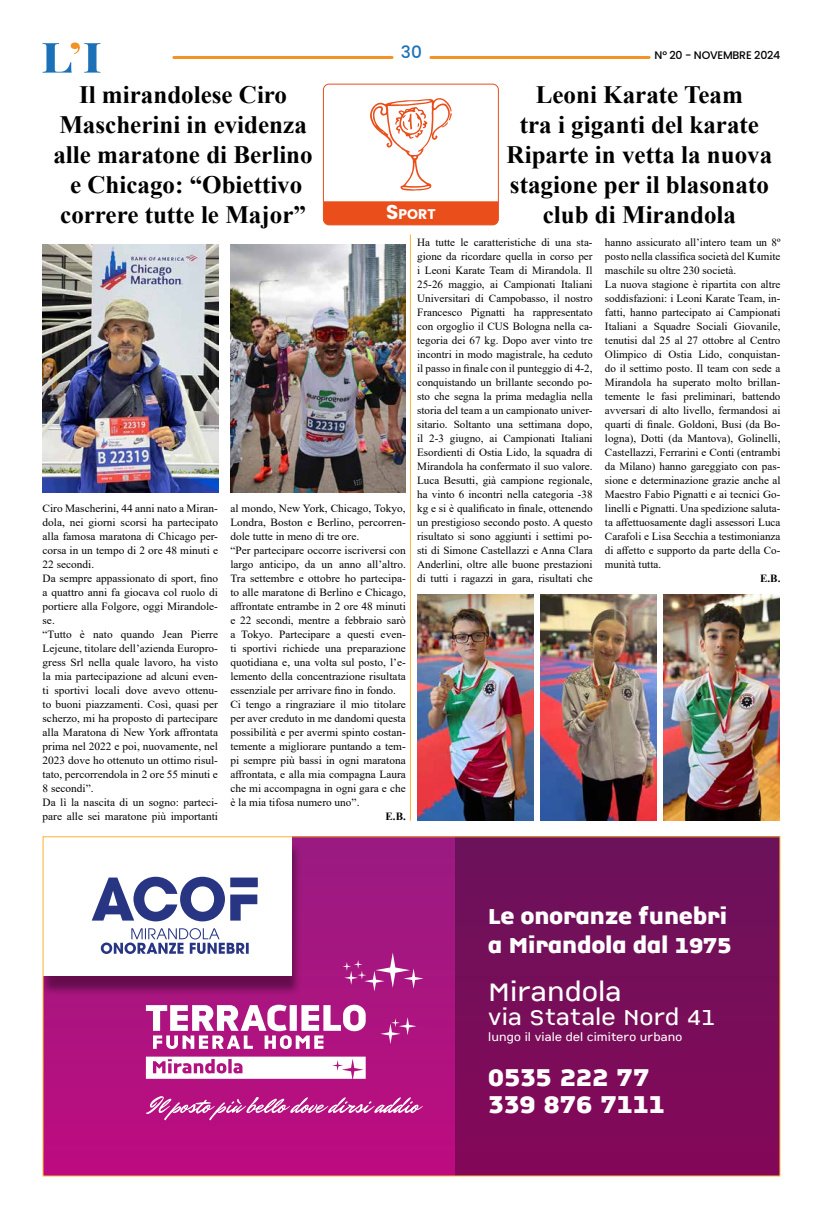
<style>
.page{position:relative;width:823px;height:1219px;background:#fff}
.page>*{position:absolute;margin:0;border:0;box-sizing:border-box;transform-origin:0 0}
.t1{font:27.9px "CP Company";letter-spacing:.01em;color:#fff}
.t2{font:900 26.9px/26.9px "CP Company";letter-spacing:.01em;color:#fff}
.t3{font:700 25px/30px "Times New Roman";color:#000;text-align:center}
.t4{font:900 23.9px/28.7px "CP Company";color:#fff}
.t5{font:23.9px "CP Company";letter-spacing:.01em;color:#fff}
.t6{font:500 17px "Poppins";color:#1c70b8}
.t7{font:700 14px "Poppins";color:#fff}
.t8{font:12px "CP Company";letter-spacing:.015em;color:#fff}
.t9{font:11px/14px "Times New Roman";color:#000}
.t10{font:500 11px "Poppins";letter-spacing:-.02em;color:#000}
.t11{font:700 11px "Times New Roman";color:#000}
.s1{font-size:20px}
</style>
<div class="page">
<svg style="left:43px;top:43px;width:57px;height:30px"></svg>
<hr style="left:430px;top:56px;width:218px;height:3px;background:#f39325">
<hr style="left:174px;top:56px;width:218px;height:3px;background:#f39325">
<div style="left:323px;top:84px;width:175px;height:141px;border:1px solid #e94e1b;border-radius:6px"></div>
<svg style="left:323px;top:201px;width:175px;height:24px;background:#e9501e"></svg>
<svg style="left:370px;top:98px;width:81px;height:93px"></svg>
<hr style="left:409px;top:234px;width:1px;height:587px;background:#f9b234">
<div style="left:43px;top:837px;width:736px;height:339px;background:linear-gradient(to bottom,#991c81,#be0c80)"></div>
<div style="left:455px;top:837px;width:324px;height:339px;background:#780e59"></div>
<svg style="left:146px;top:1005px;width:219px;height:44px"></svg>
<svg style="left:342px;top:952px;width:81px;height:39px;background:#b1308e"></svg>
<svg style="left:380px;top:1017px;width:36px;height:27px"></svg>
<svg style="left:146px;top:1057px;width:219px;height:22px"></svg>
<svg style="left:146px;top:1096px;width:276px;height:24px;background:#c5409a"></svg>
<div style="left:43px;top:842px;width:259px;height:154px;background:#000;opacity:.4"></div>
<div style="left:43px;top:837px;width:248px;height:139px;background:#fff"></div>
<svg style="left:92px;top:877px;width:166px;height:44px"></svg>
<svg style="left:101px;top:928px;width:147px;height:26px"></svg>
<img style="left:43px;top:244px;width:175px;height:248px">
<img style="left:417px;top:594px;width:116px;height:227px">
<img style="left:540px;top:594px;width:116px;height:227px">
<img style="left:663px;top:594px;width:116px;height:227px">
<img style="left:230px;top:244px;width:175px;height:248px">
<h3 class="t6" style="left:401px;top:43px;width:22px">30</h3>
<p class="t10" style="left:654px;top:49px;width:127px">N° 20 - NOVEMBRE 2024</p>
<h3 class="t3" style="left:53px;top:79px;width:261px">Il mirandolese Ciro<br>Mascherini in evidenza alle maratone di Berlino e Chicago: “Obiettivo correre tutte le Major”</h3>
<h3 class="t3" style="left:506px;top:79px;width:267px">Leoni Karate Team<br>tra i giganti del karate<br>Riparte in vetta la nuova stagione per il blasonato club di Mirandola</h3>
<p class="t7" style="left:386px;top:206px;width:51px"><span class="s1">S</span>PORT</p>
<p class="t9" style="left:43px;top:501px;width:177px">Ciro Mascherini, 44 anni nato a Miran&shy;dola, nei giorni scorsi ha partecipato alla famosa maratona di Chicago per&shy;corsa in un tempo di 2 ore 48 minuti e 22 secondi.<br>Da sempre appassionato di sport, fino a quattro anni fa giocava col ruolo di portiere alla Folgore, oggi Mirandole&shy;se.<br>“Tutto è nato quando Jean Pierre Lejeune, titolare dell’azienda Europro&shy;gress Srl nella quale lavoro, ha visto la mia partecipazione ad alcuni even&shy;ti sportivi locali dove avevo ottenu&shy;to buoni piazzamenti. Così, quasi per scherzo, mi ha proposto di partecipare alla Maratona di New York affrontata prima nel 2022 e poi, nuovamente, nel 2023 dove ho ottenuto un ottimo risul&shy;tato, percorrendola in 2 ore 55 minuti e 8 secondi”.<br>Da lì la nascita di un sogno: parteci&shy;pare alle sei maratone più importanti</p>
<p class="t9" style="left:230px;top:501px;width:177px">al mondo, New York, Chicago, Tokyo, Londra, Boston e Berlino, percorren&shy;dole tutte in meno di tre ore.<br>“Per partecipare occorre iscriversi con largo anticipo, da un anno all’altro.<br>Tra settembre e ottobre ho partecipa&shy;to alle maratone di Berlino e Chicago, affrontate entrambe in 2 ore 48 minuti e 22 secondi, mentre a febbraio sarò a Tokyo. Partecipare a questi even&shy;ti sportivi richiede una preparazione quotidiana e, una volta sul posto, l’e&shy;lemento della concentrazione risultata essenziale per arrivare fino in fondo.<br>Ci tengo a ringraziare il mio titolare per aver creduto in me dandomi questa possibilità e per avermi spinto costan&shy;temente a migliorare puntando a tem&shy;pi sempre più bassi in ogni maratona affrontata, e alla mia compagna Laura che mi accompagna in ogni gara e che è la mia tifosa numero uno”.</p>
<p class="t11" style="left:385px;top:808px;width:22px">E.B.</p>
<p class="t9" style="left:417px;top:235px;width:177px;text-align:justify">Ha tutte le caratteristiche di una sta&shy;gione da ricordare quella in corso per i Leoni Karate Team di Mirandola. Il 25-26 maggio, ai Campionati Italiani Universitari di Campobasso, il nostro Francesco Pignatti ha rappresentato con orgoglio il CUS Bologna nella ca&shy;tegoria dei 67 kg. Dopo aver vinto tre incontri in modo magistrale, ha ceduto il passo in finale con il punteggio di 4-2, conquistando un brillante secondo po&shy;sto che segna la prima medaglia nella storia del team a un campionato univer&shy;sitario. Soltanto una settimana dopo, il 2-3 giugno, ai Campionati Italiani Esordienti di Ostia Lido, la squadra di Mirandola ha confermato il suo valore.<br>Luca Besutti, già campione regionale, ha vinto 6 incontri nella categoria -38 kg e si è qualificato in finale, ottenendo un prestigioso secondo posto. A questo risultato si sono aggiunti i settimi po&shy;sti di Simone Castellazzi e Anna Clara Anderlini, oltre alle buone prestazioni di tutti i ragazzi in gara, risultati che</p>
<p class="t9" style="left:604px;top:235px;width:177px">hanno assicurato all’intero team un 8º posto nella classifica società del Kumite maschile su oltre 230 società.<br>La nuova stagione è ripartita con altre soddisfazioni: i Leoni Karate Team, in&shy;fatti, hanno partecipato ai Campionati Italiani a Squadre Sociali Giovanile, tenutisi dal 25 al 27 ottobre al Centro Olimpico di Ostia Lido, conquistan&shy;do il settimo posto. Il team con sede a Mirandola ha superato molto brillan&shy;temente le fasi preliminari, battendo avversari di alto livello, fermandosi ai quarti di finale. Goldoni, Busi (da Bo&shy;logna), Dotti (da Mantova), Golinelli, Castellazzi, Ferrarini e Conti (entrambi da Milano) hanno gareggiato con pas&shy;sione e determinazione grazie anche al Maestro Fabio Pignatti e ai tecnici Go&shy;linelli e Pignatti. Una spedizione saluta&shy;ta affettuosamente dagli assessori Luca Carafoli e Lisa Secchia a testimonianza di affetto e supporto da parte della Co&shy;munità tutta.</p>
<p class="t11" style="left:759px;top:570px;width:22px">E.B.</p>
<h3 class="t4" style="left:488px;top:902px;width:244px">Le onoranze funebri a Mirandola dal 1975</h3>
<h1 class="t1" style="left:488px;top:976px;width:135px">Mirandola</h1>
<h3 class="t5" style="left:488px;top:1004px;width:229px">via Statale Nord 41</h3>
<p class="t8" style="left:488px;top:1030px;width:195px">lungo il viale del cimitero urbano</p>
<h2 class="t2" style="left:488px;top:1064px;width:178px">0535 222 77<br>339 876 7111</h2>
</div>
